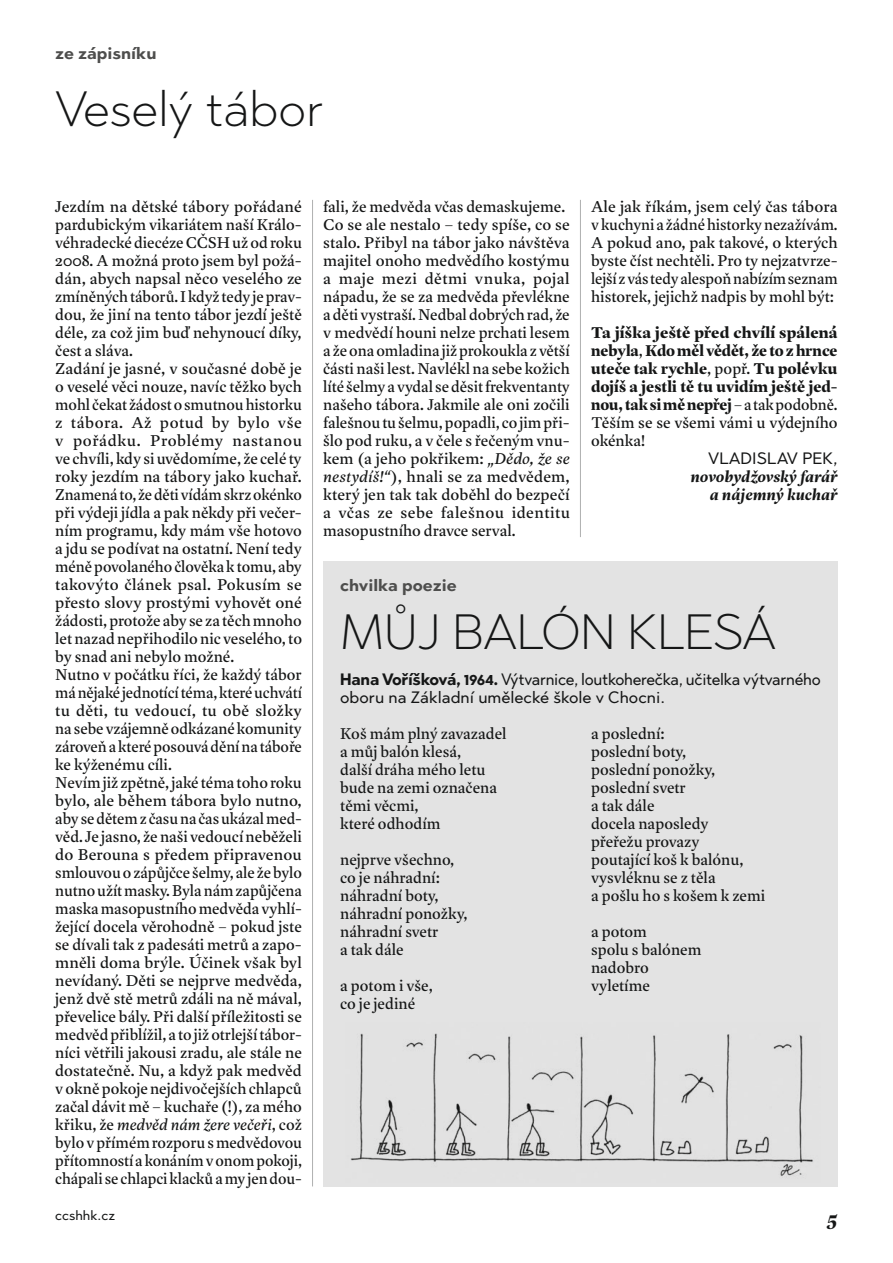
<style>
.page{position:relative;width:893px;height:1263px;background:#fff}
.page>*{position:absolute;margin:0;border:0;box-sizing:border-box;transform-origin:0 0}
.t1{font:300 49.5px "Abrade";color:#151616}
.t2{font:italic 700 20.25px "Tara";color:#151616}
.t3{font:16.5px/18px "Tara";color:#151616}
.t4{font:700 16.5px/18px "Tara";color:#151616;text-align:justify}
.t5{font:16.5px/18px "Abrade";letter-spacing:-.015em;color:#151616;scale:.96 1}
.t6{font:italic 600 16.5px/18px "Tara";color:#151616;text-align:right}
.t7{font:700 16.5px "Abrade";color:#4e4e4d}
.t8{font:16.5px "Abrade";letter-spacing:-.015em;color:#151616}
.t9{font:13.5px "Abrade";color:#151616}
.s1{font-style:italic}
.s2{font-weight:400}
.s3{font-weight:700}
</style>
<div class="page">
<hr style="left:312px;top:200px;width:1px;height:986px;background:#afb0b0">
<hr style="left:580px;top:200px;width:1px;height:337px;background:#afb0b0">
<div style="left:323px;top:561px;width:515px;height:625px;background:#e3e3e3"></div>
<img style="left:350px;top:1033px;width:463px;height:143px">
<p class="t7" style="left:55px;top:42px;width:103px">ze zápisníku</p>
<h1 class="t1" style="left:55px;top:76px;width:270px">Veselý tábor</h1>
<p class="t3" style="left:55px;top:197px;width:248px">Jezdím na dětské tábory pořádané pardubickým vikariátem naší Králo&shy;véhradecké diecéze CČSH už odroku 2008. A možná proto jsem byl požá&shy;dán, abych napsal něco veselého ze zmíněných táborů. Ikdyž tedy je prav&shy;dou, že jiní na tento tábor jezdí ještě déle, za což jim buď nehynoucí díky, čest a sláva.<br>Zadání je jasné, v současné době je o veselé věci nouze, navíc těžko bych mohl čekat žádost osmutnou historku z tábora. Až potud by bylo vše v pořádku. Problémy nastanou ve chvíli, kdy si uvědomíme, že celé ty roky jezdím na tábory jako kuchař.<br>Znamená to, že děti vídám skrz okénko při výdeji jídla a pak někdy při večer&shy;ním programu, kdy mám vše hotovo a jdu se podívat na ostatní. Není tedy méně povolaného člověka ktomu, aby takovýto článek psal. Pokusím se přesto slovy prostými vyhovět oné žádosti, protože aby se za těch mnoho let nazad nepřihodilo nic veselého, to by snad ani nebylo možné.<br>Nutno v počátku říci, že každý tábor má nějaké jednotící téma, které uchvátí tu děti, tu vedoucí, tu obě složky na sebe vzájemně odkázané komunity zároveň akteré posouvá dění na táboře ke kýženému cíli.<br>Nevím již zpětně, jaké téma toho roku bylo, ale během tábora bylo nutno, aby se dětem z času na čas ukázal med&shy;věd. Je jasno, že naši vedoucí neběželi do Berouna s předem připravenou smlouvou ozápůjčce šelmy, ale že bylo nutno užít masky. Byla nám zapůjčena maska masopustního medvěda vyhlí&shy;žející docela věrohodně – pokud jste se dívali tak z padesáti metrů a zapo&shy;mněli doma brýle. Účinek však byl nevídaný. Děti se nejprve medvěda, jenž dvě stě metrů zdáli na ně mával, převelice bály. Při další příležitosti se medvěd přiblížil, a to již otrlejší tábor&shy;níci větřili jakousi zradu, ale stále ne dostatečně. Nu, a když pak medvěd v okně pokoje nejdivočejších chlapců začal dávit mě – kuchaře (!), za mého křiku, že <span class="s1">medvěd nám žere večeři</span>, což bylo vpřímém rozporu smedvědovou přítomností akonáním vonom pokoji, chápali se chlapci klacků amy jen dou-</p>
<p class="t3" style="left:323px;top:197px;width:248px">fali, že medvěda včas demaskujeme.<br>Co se ale nestalo – tedy spíše, co se stalo. Přibyl na tábor jako návštěva majitel onoho medvědího kostýmu a maje mezi dětmi vnuka, pojal nápadu, že se za medvěda převlékne aděti vystraší. Nedbal dobrých rad, že v medvědí houni nelze prchati lesem a že ona omladina již prokoukla z větší části naši lest. Navlékl na sebe kožich líté šelmy a vydal se děsit frekventanty našeho tábora. Jakmile ale oni zočili falešnou tu šelmu, popadli, co jim při&shy;šlo pod ruku, a v čele s řečeným vnu&shy;kem (a jeho pokřikem: <span class="s1">„Dědo, že se nestydíš!“</span>), hnali se za medvědem, který jen tak tak doběhl do bezpečí a včas ze sebe falešnou identitu masopustního dravce serval.</p>
<p class="t3" style="left:591px;top:197px;width:248px;text-align:justify">Ale jak říkám, jsem celý čas tábora vkuchyni a žádné historky nezažívám.<br>A pokud ano, pak takové, o kterých byste číst nechtěli. Pro ty nejzatvrze&shy;lejší zvás tedy alespoň nabízím seznam historek, jejichž nadpis by mohl být:</p>
<p class="t4" style="left:591px;top:323px;width:248px">Ta jíška ještě před chvílí spálená nebyla<span class="s2">,</span> Kdo měl vědět, že to zhrnce uteče tak rychle<span class="s2">, popř.</span> Tu polévku dojíš a jestli tě tu uvidím ještě jed&shy;nou, tak si mě nepřej <span class="s2">– atak podobně.<br>Těším se se všemi vámi u výdejního okénka!</span></p>
<p class="t8" style="left:708px;top:447px;width:131px">VLADISLAV PEK,</p>
<p class="t6" style="left:690px;top:467px;width:149px">novobydžovský farář a nájemný kuchař</p>
<p class="t7" style="left:340px;top:574px;width:118px">chvilka poezie</p>
<h1 class="t1" style="left:340px;top:599px;width:437px">MŮJ BALÓN KLESÁ</h1>
<p class="t5" style="left:340px;top:670px;width:502px"><span class="s3">Hana Voříšková, 1964.</span> Výtvarnice, loutkoherečka, učitelka výtvarného oboru na Základní umělecké škole v Chocni.</p>
<p class="t3" style="left:340px;top:724px;width:168px">Koš mám plný zavazadel a můj balón klesá,<br>další dráha mého letu bude na zemi označena těmi věcmi,<br>které odhodím</p>
<p class="t3" style="left:340px;top:850px;width:129px">nejprve všechno, co je náhradní: náhradní boty, náhradní ponožky, náhradní svetr<br>a tak dále</p>
<p class="t3" style="left:340px;top:976px;width:94px">a potom i vše, co je jediné</p>
<p class="t3" style="left:591px;top:724px;width:176px">a poslední:<br>poslední boty,<br>poslední ponožky, poslední svetr<br>a tak dále<br>docela naposledy<br>přeřežu provazy<br>poutající koš k balónu, vysvléknu se z těla<br>a pošlu ho s košem k zemi</p>
<p class="t3" style="left:591px;top:922px;width:112px">a potom<br>spolu s balónem nadobro vyletíme</p>
<p class="t9" style="left:55px;top:1206px;width:61px">ccshhk.cz</p>
<p class="t2" style="left:827px;top:1205px;width:12px">5</p>
</div>
